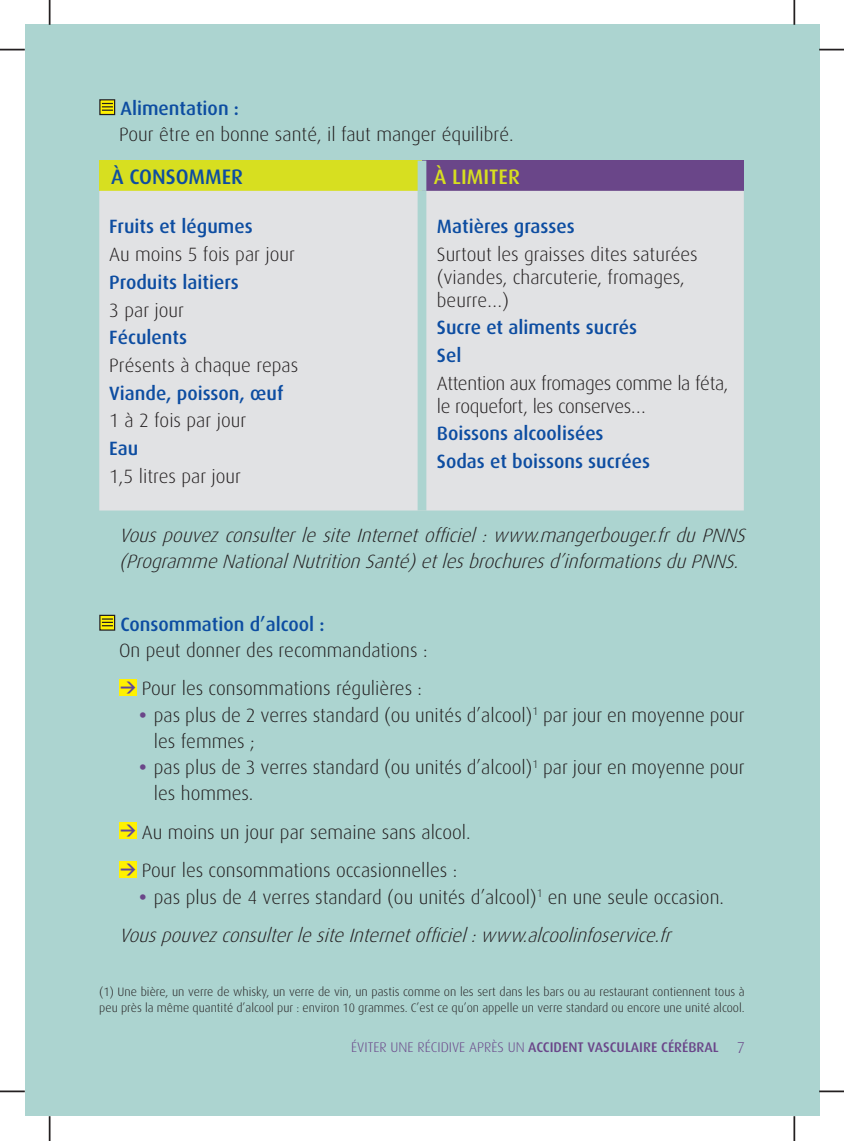
<style>
.page{position:relative;width:844px;height:1141px;background:#fff}
.page>*{position:absolute;margin:0;border:0;box-sizing:border-box;transform-origin:0 0}
.t1{font:500 21px "Dax";color:#0d4da1}
.t2{font:500 21px "Dax";color:#d7df20}
.t3{font:300 19.25px/22.8px "Dax";color:#231f20}
.t4{font:italic 300 19.25px/26.2px "Dax";color:#231f20}
.t5{font:500 19.25px/27.7px "Dax";color:#0d4da1}
.t6{font:300 19.25px/22.8px "Dax";letter-spacing:-.02em;color:#231f20}
.t7{font:500 14px "Dax";color:#6a4689}
.t8{font:300 12.25px/15.8px "Dax";color:#231f20}
.s1{font-weight:700;color:#6a4689}
.s2{font-weight:700;font-style:normal;color:#6a4689}
.s3{font-style:normal}
.s4{font-weight:300}
.s5{font-weight:300;font-size:15.75px}
</style>
<div class="page">
<div style="left:25px;top:25px;width:794px;height:1091px;background:#acd4d0"></div>
<svg style="left:101px;top:101px;width:12px;height:12px"></svg>
<div style="left:99px;top:99px;width:16px;height:16px;border:1px solid #231f20"></div>
<svg style="left:102px;top:103px;width:11px;height:8px"></svg>
<div style="left:99px;top:161px;width:323px;height:30px;background:#d7df20"></div>
<div style="left:422px;top:161px;width:321px;height:30px;background:#6a4689"></div>
<div style="left:99px;top:191px;width:644px;height:319px;background:#e1e2e4"></div>
<div style="left:417px;top:161px;width:9px;height:30px;background:#acd4d0"></div>
<div style="left:417px;top:191px;width:9px;height:319px;background:#acd4d0"></div>
<svg style="left:101px;top:617px;width:12px;height:12px"></svg>
<div style="left:99px;top:615px;width:16px;height:16px;border:1px solid #231f20"></div>
<svg style="left:102px;top:618px;width:11px;height:8px"></svg>
<div style="left:119px;top:679px;width:17px;height:16px;background:#fff101"></div>
<div style="left:119px;top:823px;width:17px;height:16px;background:#fff101"></div>
<div style="left:119px;top:861px;width:17px;height:16px;background:#fff101"></div>
<svg style="left:0;top:49px;width:25px;height:1px"></svg>
<svg style="left:49px;top:0;width:1px;height:25px"></svg>
<svg style="left:819px;top:49px;width:24px;height:1px"></svg>
<hr style="left:793px;top:0;width:2px;height:25px;background:#231f20">
<hr style="left:0;top:1090px;width:25px;height:2px;background:#231f20">
<svg style="left:49px;top:1116px;width:1px;height:25px"></svg>
<hr style="left:819px;top:1090px;width:24px;height:2px;background:#231f20">
<hr style="left:793px;top:1116px;width:2px;height:25px;background:#231f20">
<p class="t5" style="left:120px;top:95px;width:120px">Alimentation :</p>
<p class="t3" style="left:119px;top:124px;width:396px">Pour être en bonne santé, il faut manger équilibré.</p>
<p class="t1" style="left:111px;top:165px;width:133px">à CONSOMMER</p>
<p class="t2" style="left:434px;top:165px;width:87px">à LIMITER</p>
<p class="t5" style="left:109px;top:213px;width:145px">Fruits et légumes</p>
<p class="t3" style="left:109px;top:243px;width:187px">Au moins 5 fois par jour</p>
<p class="t5" style="left:109px;top:268px;width:131px">Produits laitiers</p>
<p class="t3" style="left:109px;top:299px;width:76px">3 par jour</p>
<p class="t5" style="left:109px;top:324px;width:79px">Féculents</p>
<p class="t3" style="left:109px;top:354px;width:190px">Présents à chaque repas</p>
<p class="t5" style="left:109px;top:379px;width:176px">Viande, poisson, œuf</p>
<p class="t3" style="left:109px;top:410px;width:138px">1 à 2 fois par jour</p>
<p class="t5" style="left:109px;top:435px;width:31px">Eau</p>
<p class="t3" style="left:109px;top:465px;width:133px">1,5 litres par jour</p>
<p class="t5" style="left:437px;top:213px;width:139px">Matières grasses</p>
<p class="t3" style="left:437px;top:243px;width:262px">Surtout les graisses dites saturées (viandes, charcuterie, fromages, beurre…)</p>
<p class="t5" style="left:437px;top:314px;width:202px">Sucre et aliments sucrés<br>Sel</p>
<p class="t6" style="left:437px;top:372px;width:293px">Attention aux fromages comme la féta, le roquefort, les conserves…</p>
<p class="t5" style="left:437px;top:420px;width:214px">Boissons alcoolisées<br>Sodas et boissons sucrées</p>
<p class="t4" style="left:119px;top:522px;width:632px">Vous pouvez consulter le site Internet officiel : www.mangerbouger.fr du PNNS (ProgrammeNationalNutritionSanté)etlesbrochuresd’informationsduPNNS.</p>
<p class="t5" style="left:120px;top:610px;width:205px">Consommation d’alcool :</p>
<p class="t3" style="left:119px;top:631px;width:310px;line-height:38.5px">On peut donner des recommandations : <sup>&gt;</sup> Pour les consommations régulières :</p>
<p class="t3" style="left:154px;top:702px;width:592px;line-height:26.2px;text-indent:-15px"><span class="s1">•</span> pas plus de 2 verres standard (ou unités d’alcool)<sup>1</sup> par jour en moyenne pour les femmes ;</p>
<p class="t3" style="left:154px;top:755px;width:592px;line-height:26.2px;text-indent:-15px"><span class="s1">•</span> pas plus de 3 verres standard (ou unités d’alcool)<sup>1</sup> par jour en moyenne pour les hommes.</p>
<p class="t3" style="left:120px;top:813px;width:352px;line-height:38.5px"><sup>&gt;</sup> Au moins un jour par semaine sans alcool. <sup>&gt;</sup> Pour les consommations occasionnelles :</p>
<p class="t4" style="left:119px;top:878px;width:606px;line-height:38.5px;text-indent:20px"><span class="s2">•</span> <span class="s3">pas plus de 4 verres standard (ou unités d’alcool)</span><sup>1</sup> <span class="s3">en une seule occasion.<br></span>VouspouvezconsulterlesiteInternetofficiel:www.alcoolinfoservice.fr</p>
<p class="t8" style="left:99px;top:984px;width:646px">(1) Une bière, un verre de whisky, un verre de vin, un pastis comme on les sert dans les bars ou au restaurant contiennent tous à peu près la même quantité d’alcool pur : environ 10 grammes. C’est ce qu’on appelle un verre standard ou encore une unité alcool.</p>
<p class="t7" style="left:351px;top:1039px;width:395px"><span class="s4">éVITER UNE RÉCIDIVE APRÈS UN</span> ACCIDENT VASCULAIRE CÉRÉBRAL <span class="s5">7</span></p>
</div>
